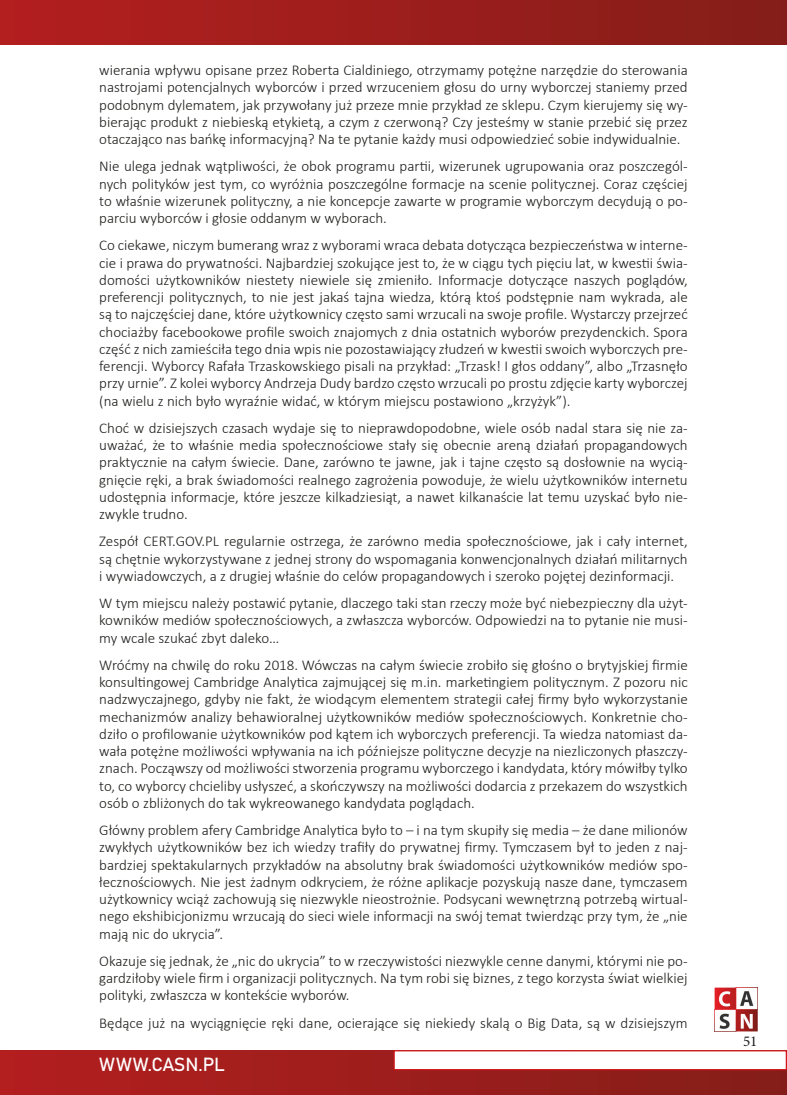
<style>
.page{position:relative;width:787px;height:1095px;background:#fff}
.page>*{position:absolute;margin:0;border:0;box-sizing:border-box;transform-origin:0 0}
.t1{font:18.75px "Bahnschrift";letter-spacing:-.01em;color:#fff}
.t2{font:300 15px/17.2px "Calibri";color:#1d1d1b;text-align:justify}
.t3{font:15px "Minion Pro";color:#1d1d1b}
</style>
<div class="page">
<img style="left:714px;top:987px;width:43px;height:44px">
<div style="left:0;top:0;width:786px;height:45px;background:linear-gradient(to right,#b41e20,#841d18)"></div>
<div style="left:0;top:1050px;width:786px;height:45px;background:linear-gradient(to right,#b31f20,#861d18)"></div>
<div style="left:393px;top:1050px;width:394px;height:20px;background:#fff;border:1px solid #cd171a"></div>
<p class="t2" style="left:99px;top:61px;width:590px">wierania wpływu opisane przez Roberta Cialdiniego, otrzymamy potężne narzędzie do sterowania nastrojami potencjalnych wyborców i przed wrzuceniem głosu do urny wyborczej staniemy przed podobnym dylematem, jak przywołany już przeze mnie przykład ze sklepu. Czym kierujemy się wy&shy;bierając produkt z niebieską etykietą, a czym z czerwoną? Czy jesteśmy w stanie przebić się przez otaczająco nas bańkę informacyjną? Na te pytanie każdy musi odpowiedzieć sobie indywidualnie.</p>
<p class="t2" style="left:99px;top:158px;width:590px">Nie ulega jednak wątpliwości, że obok programu partii, wizerunek ugrupowania oraz poszczegól&shy;nych polityków jest tym, co wyróżnia poszczególne formacje na scenie politycznej. Coraz częściej to właśnie wizerunek polityczny, a nie koncepcje zawarte w programie wyborczym decydują o po&shy;parciu wyborców i głosie oddanym w wyborach.</p>
<p class="t2" style="left:99px;top:237px;width:590px">Co ciekawe, niczym bumerang wraz z wyborami wraca debata dotycząca bezpieczeństwa w interne&shy;cie i prawa do prywatności. Najbardziej szokujące jest to, że w ciągu tych pięciu lat, w kwestii świa&shy;domości użytkowników niestety niewiele się zmieniło. Informacje dotyczące naszych poglądów, preferencji politycznych, to nie jest jakaś tajna wiedza, którą ktoś podstępnie nam wykrada, ale są to najczęściej dane, które użytkownicy często sami wrzucali na swoje profile. Wystarczy przejrzeć chociażby facebookowe profile swoich znajomych z dnia ostatnich wyborów prezydenckich. Spora część z nich zamieściła tego dnia wpis nie pozostawiający złudzeń w kwestii swoich wyborczych pre&shy;ferencji. Wyborcy Rafała Trzaskowskiego pisali na przykład: „Trzask! I głos oddany”, albo „Trzasnęło przy urnie”. Z kolei wyborcy Andrzeja Dudy bardzo często wrzucali po prostu zdjęcie karty wyborczej (na wielu z nich było wyraźnie widać, w którym miejscu postawiono „krzyżyk”).</p>
<p class="t2" style="left:99px;top:419px;width:590px">Choć w dzisiejszych czasach wydaje się to nieprawdopodobne, wiele osób nadal stara się nie za&shy;uważać, że to właśnie media społecznościowe stały się obecnie areną działań propagandowych praktycznie na całym świecie. Dane, zarówno te jawne, jak i tajne często są dosłownie na wycią&shy;gnięcie ręki, a brak świadomości realnego zagrożenia powoduje, że wielu użytkowników internetu udostępnia informacje, które jeszcze kilkadziesiąt, a nawet kilkanaście lat temu uzyskać było nie&shy;zwykle trudno.</p>
<p class="t2" style="left:99px;top:533px;width:590px">Zespół CERT.GOV.PL regularnie ostrzega, że zarówno media społecznościowe, jak i cały internet, są chętnie wykorzystywane z jednej strony do wspomagania konwencjonalnych działań militarnych i wywiadowczych, a z drugiej właśnie do celów propagandowych i szeroko pojętej dezinformacji.</p>
<p class="t2" style="left:99px;top:594px;width:590px">W tym miejscu należy postawić pytanie, dlaczego taki stan rzeczy może być niebezpieczny dla użyt&shy;kowników mediów społecznościowych, a zwłaszcza wyborców. Odpowiedzi na to pytanie nie musi&shy;my wcale szukać zbyt daleko…</p>
<p class="t2" style="left:99px;top:656px;width:590px">Wróćmy na chwilę do roku 2018. Wówczas na całym świecie zrobiło się głośno o brytyjskiej firmie konsultingowej Cambridge Analytica zajmującej się m.in. marketingiem politycznym. Z pozoru nic nadzwyczajnego, gdyby nie fakt, że wiodącym elementem strategii całej firmy było wykorzystanie mechanizmów analizy behawioralnej użytkowników mediów społecznościowych. Konkretnie cho&shy;dziło o profilowanie użytkowników pod kątem ich wyborczych preferencji. Ta wiedza natomiast da&shy;wała potężne możliwości wpływania na ich późniejsze polityczne decyzje na niezliczonych płaszczy&shy;znach. Począwszy od możliwości stworzenia programu wyborczego i kandydata, który mówiłby tylko to, co wyborcy chcieliby usłyszeć, a skończywszy na możliwości dodarcia z przekazem do wszystkich osób o zbliżonych do tak wykreowanego kandydata poglądach.</p>
<p class="t2" style="left:99px;top:821px;width:590px">Główny problem afery Cambridge Analytica było to – i na tym skupiły się media – że dane milionów zwykłych użytkowników bez ich wiedzy trafiły do prywatnej firmy. Tymczasem był to jeden z naj&shy;bardziej spektakularnych przykładów na absolutny brak świadomości użytkowników mediów spo&shy;łecznościowych. Nie jest żadnym odkryciem, że różne aplikacje pozyskują nasze dane, tymczasem użytkownicy wciąż zachowują się niezwykle nieostrożnie. Podsycani wewnętrzną potrzebą wirtual&shy;nego ekshibicjonizmu wrzucają do sieci wiele informacji na swój temat twierdząc przy tym, że „nie mają nic do ukrycia”.</p>
<p class="t2" style="left:99px;top:952px;width:590px">Okazuje się jednak, że „nic do ukrycia” to w rzeczywistości niezwykle cenne danymi, którymi nie po&shy;gardziłoby wiele firm i organizacji politycznych. Na tym robi się biznes, z tego korzysta świat wielkiej polityki, zwłaszcza w kontekście wyborów.</p>
<p class="t2" style="left:99px;top:1014px;width:590px">Będące już na wyciągnięcie ręki dane, ocierające się niekiedy skalą o Big Data, są w dzisiejszym</p>
<p class="t1" style="left:99px;top:1050px;width:127px">WWW.CASN.PL</p>
<p class="t3" style="left:743px;top:1031px;width:16px">51</p>
</div>
